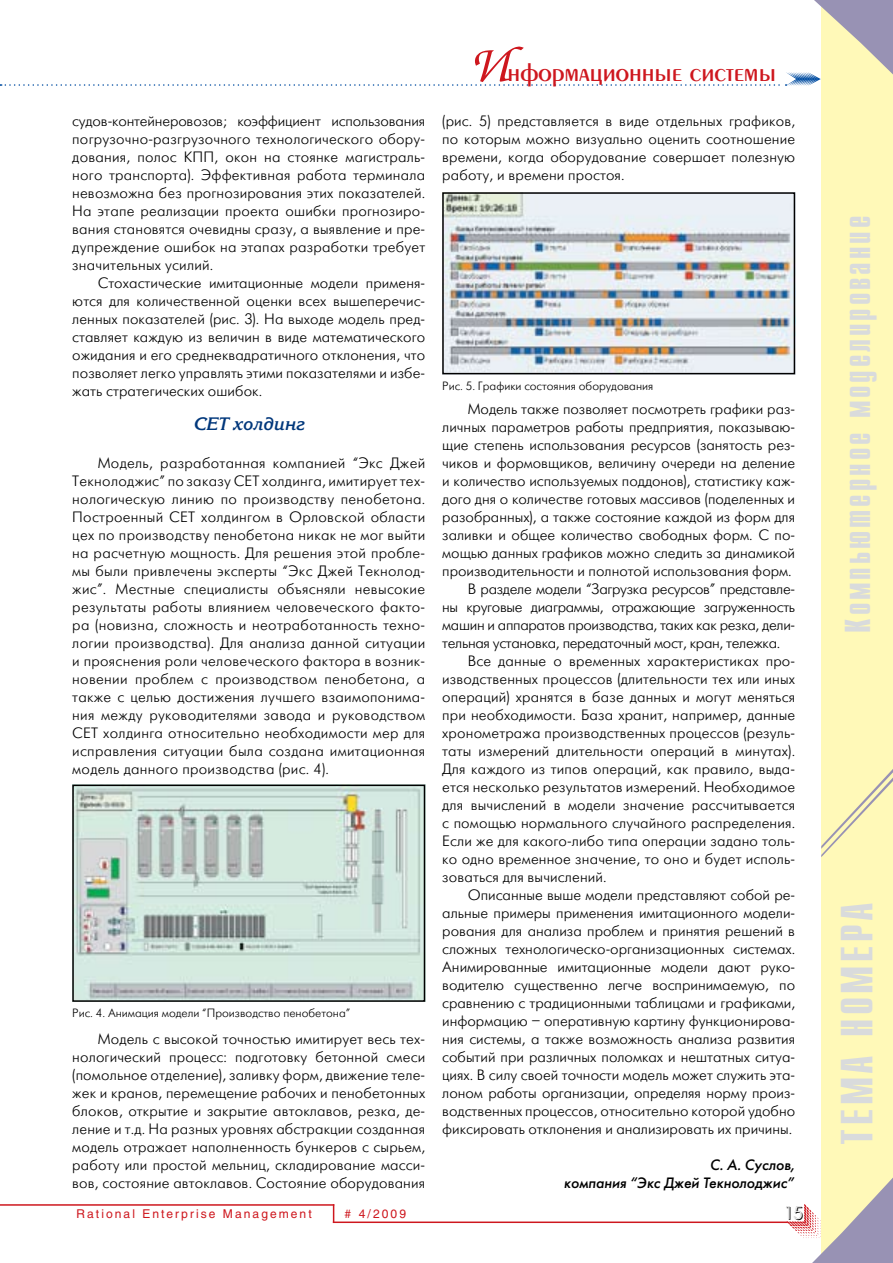
<style>
.page{position:relative;width:893px;height:1263px;background:#fff}
.page>*{position:absolute;margin:0;border:0;box-sizing:border-box;transform-origin:0 0}
.t1{font:700 45px "Compact C";letter-spacing:.08em;color:#d9dbdc}
.t2{font:700 36px "Compact C";letter-spacing:.08em;color:#d9dbdc}
.t3{font:27px "Penta Demi";color:#ce171e}
.t4{font:italic 700 18px "Korinna C";color:#00377b}
.t5{font:18px "Futuris Shadow C";color:#000}
.t6{font:15px/18px "Futuris Light C";color:#000;text-align:justify}
.t7{font:15px "Futuris Light C";letter-spacing:-.02em;color:#000}
.t8{font:italic 15px/18px "Futuris C";color:#000;text-align:right}
.t9{font:12px "Futuris Light C";color:#000}
.t10{font:12px "Helios";letter-spacing:.17em;color:#ce171e}
.s1{font-family:"Zapf Chancery C";font-weight:500;font-style:italic;font-size:54px}
</style>
<div class="page">
<hr style="left:0;top:1204px;width:334px;height:2px;background:#ce171e">
<svg style="left:333px;top:1206px;width:1px;height:15px"></svg>
<hr style="left:333px;top:1221px;width:455px;height:2px;background:#ce171e">
<div style="left:821px;top:0;width:72px;height:1263px;background:#fff9b8"></div>
<svg style="left:821px;top:769px;width:72px;height:88px"></svg>
<svg style="left:0;top:0;width:893px;height:86px"></svg>
<svg style="left:779px;top:1178px;width:114px;height:85px"></svg>
<img style="left:75px;top:787px;width:347px;height:212px">
<div style="left:72px;top:784px;width:353px;height:218px;border:2px solid #000"></div>
<img style="left:445px;top:195px;width:347px;height:176px">
<div style="left:442px;top:192px;width:353px;height:182px;border:2px solid #000"></div>
<p class="t6" style="left:72px;top:112px;width:354px">судов-контейнеровозов; коэффициент использования погрузочно-разгрузочного технологического обору&shy;дования, полос КПП, окон на стоянке магистраль&shy;ного транспорта). Эффективная работа терминала невозможна без прогнозирования этих показателей.<br>На этапе реализации проекта ошибки прогнозиро&shy;вания становятся очевидны сразу, а выявление и пре&shy;дупреждение ошибок на этапах разработки требует значительных усилий.</p>
<p class="t6" style="left:72px;top:274px;width:354px;text-indent:26px">Стохастические имитационные модели применя&shy;ются для количественной оценки всех вышеперечис&shy;ленных показателей (рис. 3). На выходе модель пред&shy;ставляет каждую из величин в виде математического ожидания и его среднеквадратичного отклонения, что позволяет легко управлять этими показателями и избе&shy;жать стратегических ошибок.</p>
<p class="t4" style="left:193px;top:414px;width:112px">СЕТ холдинг</p>
<p class="t6" style="left:72px;top:454px;width:354px;text-indent:26px">Модель, разработанная компанией “Экс Джей Текнолоджис” по заказу СЕТ холдинга, имитирует тех&shy;нологическую линию по производству пенобетона.<br>Построенный СЕТ холдингом в Орловской области цех по производству пенобетона никак не мог выйти на расчетную мощность. Для решения этой пробле&shy;мы были привлечены эксперты “Экс Джей Текнолод&shy;жис”. Местные специалисты объясняли невысокие результаты работы влиянием человеческого факто&shy;ра (новизна, сложность и неотработанность техно&shy;логии производства). Для анализа данной ситуации и прояснения роли человеческого фактора в возник&shy;новении проблем с производством пенобетона, а также с целью достижения лучшего взаимопонима&shy;ния между руководителями завода и руководством СЕТ холдинга относительно необходимости мер для исправления ситуации была создана имитационная модель данного производства (рис. 4).</p>
<p class="t9" style="left:72px;top:1007px;width:279px">Рис. 4. Анимация модели “Производство пенобетона”</p>
<p class="t6" style="left:72px;top:1030px;width:354px;text-indent:26px">Модель с высокой точностью имитирует весь тех&shy;нологический процесс: подготовку бетонной смеси (помольное отделение), заливку форм, движение теле&shy;жек и кранов, перемещение рабочих и пенобетонных блоков, открытие и закрытие автоклавов, резка, де&shy;ление и т.д. На разных уровнях абстракции созданная модель отражает наполненность бункеров с сырьем, работу или простой мельниц, складирование масси&shy;вов, состояние автоклавов. Состояние оборудования</p>
<p class="t10" style="left:77px;top:1207px;width:237px">Rational Enterprise Management</p>
<p class="t10" style="left:345px;top:1207px;width:63px"># 4/2009</p>
<h3 class="t3" style="left:469px;top:59px;width:309px"><span class="s1">И</span>нформационные системы</h3>
<p class="t6" style="left:442px;top:112px;width:354px">(рис. 5) представляется в виде отдельных графиков, по которым можно визуально оценить соотношение времени, когда оборудование совершает полезную работу, и времени простоя.</p>
<p class="t9" style="left:442px;top:380px;width:213px">Рис. 5. Графики состояния оборудования</p>
<p class="t6" style="left:468px;top:400px;width:329px">Модель также позволяет посмотреть графики раз-</p>
<p class="t6" style="left:442px;top:418px;width:354px">личных параметров работы предприятия, показываю-</p>
<p class="t6" style="left:442px;top:436px;width:354px">щие степень использования ресурсов (занятость рез-</p>
<p class="t6" style="left:442px;top:454px;width:354px">чиков и формовщиков, величину очереди на деление</p>
<p class="t6" style="left:442px;top:472px;width:354px">и количество используемых поддонов), статистику каж-</p>
<p class="t6" style="left:442px;top:490px;width:354px">дого дня о количестве готовых массивов (поделенных и</p>
<p class="t6" style="left:442px;top:508px;width:354px">разобранных), а также состояние каждой из форм для</p>
<p class="t6" style="left:442px;top:526px;width:354px">заливки и общее количество свободных форм. С по-</p>
<p class="t6" style="left:442px;top:544px;width:354px">мощью данных графиков можно следить за динамикой</p>
<p class="t6" style="left:442px;top:562px;width:351px">производительности и полнотой использования форм.</p>
<p class="t7" style="left:468px;top:581px;width:329px">В разделе модели “Загрузка ресурсов” представле-</p>
<p class="t7" style="left:442px;top:599px;width:354px">ны круговые диаграммы, отражающие загруженность</p>
<p class="t7" style="left:442px;top:617px;width:354px">машин и аппаратов производства, таких как резка, дели-</p>
<p class="t7" style="left:442px;top:635px;width:340px">тельная установка, передаточный мост, кран, тележка.</p>
<p class="t6" style="left:468px;top:652px;width:329px">Все данные о временных характеристиках про-</p>
<p class="t6" style="left:442px;top:670px;width:354px">изводственных процессов (длительности тех или иных</p>
<p class="t6" style="left:442px;top:688px;width:354px">операций) хранятся в базе данных и могут меняться</p>
<p class="t6" style="left:442px;top:706px;width:354px">при необходимости. База хранит, например, данные</p>
<p class="t6" style="left:442px;top:724px;width:354px">хронометража производственных процессов (резуль-</p>
<p class="t6" style="left:442px;top:742px;width:354px">таты измерений длительности операций в минутах).</p>
<p class="t6" style="left:442px;top:760px;width:354px">Для каждого из типов операций, как правило, выда-</p>
<p class="t6" style="left:442px;top:778px;width:354px">ется несколько результатов измерений. Необходимое</p>
<p class="t6" style="left:442px;top:796px;width:354px">для вычислений в модели значение рассчитывается</p>
<p class="t6" style="left:442px;top:814px;width:354px">с помощью нормального случайного распределения.</p>
<p class="t6" style="left:442px;top:832px;width:354px">Если же для какого-либо типа операции задано толь-</p>
<p class="t6" style="left:442px;top:850px;width:354px">ко одно временное значение, то оно и будет исполь-</p>
<p class="t6" style="left:442px;top:868px;width:166px">зоваться для вычислений.</p>
<p class="t6" style="left:468px;top:886px;width:329px">Описанные выше модели представляют собой ре-</p>
<p class="t6" style="left:442px;top:904px;width:354px">альные примеры применения имитационного модели-</p>
<p class="t6" style="left:442px;top:922px;width:354px">рования для анализа проблем и принятия решений в</p>
<p class="t6" style="left:442px;top:940px;width:354px">сложных технологическо-организационных системах.</p>
<p class="t6" style="left:442px;top:958px;width:354px">Анимированные имитационные модели дают руко-</p>
<p class="t6" style="left:442px;top:976px;width:354px">водителю существенно легче воспринимаемую, по</p>
<p class="t6" style="left:442px;top:994px;width:354px">сравнению с традиционными таблицами и графиками,</p>
<p class="t6" style="left:442px;top:1012px;width:354px">информацию – оперативную картину функционирова-</p>
<p class="t6" style="left:442px;top:1030px;width:354px">ния системы, а также возможность анализа развития</p>
<p class="t6" style="left:442px;top:1048px;width:354px">событий при различных поломках и нештатных ситуа-</p>
<p class="t6" style="left:442px;top:1066px;width:354px">циях. В силу своей точности модель может служить эта-</p>
<p class="t6" style="left:442px;top:1084px;width:354px">лоном работы организации, определяя норму произ-</p>
<p class="t6" style="left:442px;top:1102px;width:354px">водственных процессов, относительно которой удобно</p>
<p class="t6" style="left:442px;top:1120px;width:352px">фиксировать отклонения и анализировать их причины.</p>
<p class="t8" style="left:564px;top:1156px;width:232px">С. А. Суслов,<br>компания “Экс Джей Текнолоджис”</p>
<p class="t5" style="left:784px;top:1204px;width:21px">15</p>
<h2 class="t2" style="left:840px;top:633px;width:419px;rotate:-90deg">Компьютерное моделирование</h2>
<h1 class="t1" style="left:835px;top:1144px;width:244px;rotate:-90deg">ТЕМА НОМЕРА</h1>
</div>
